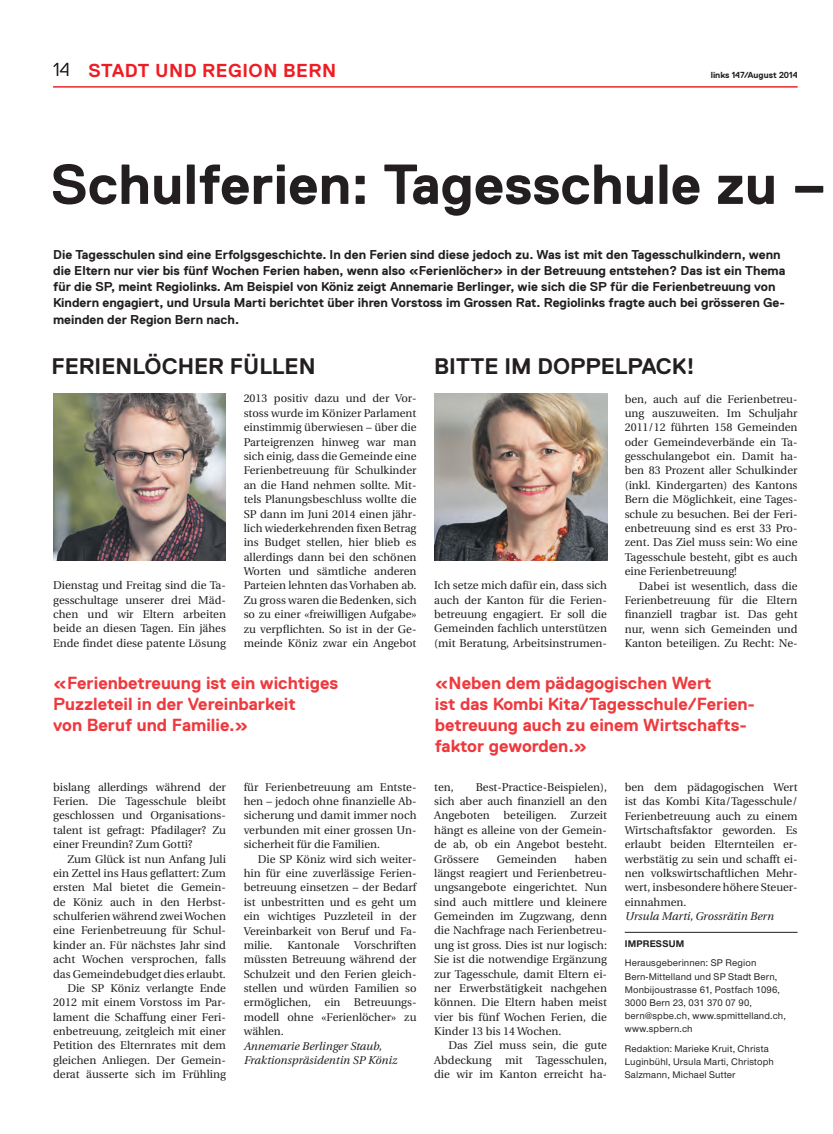
<style>
.page{position:relative;width:833px;height:1134px;background:#fff}
.page>*{position:absolute;margin:0;border:0;box-sizing:border-box;transform-origin:0 0}
.t1{font:700 56.25px "Replica";color:#231f20}
.t2{font:700 22.5px "Replica";color:#231f20}
.t3{font:700 18.75px "Replica";letter-spacing:.025em;color:#ee1d23}
.t4{font:700 17.5px/21px "Replica";color:#ee3a3e}
.t5{font:700 12.75px/16.2px "Replica";color:#231f20}
.t6{font:11.25px/14.4px "Utopia";color:#231f20;text-align:justify}
.t7{font:italic 11.25px/14.4px "Utopia";color:#231f20}
.t8{font:500 10px/13.1px "Nimbus San Nov";letter-spacing:.015em;color:#231f20}
.t9{font:700 10px "Nimbus San Nov";letter-spacing:.02em;color:#231f20}
.t10{font:700 8.75px "Replica";color:#231f20}
.s1{font-weight:300;color:#231f20}
</style>
<div class="page">
<hr style="left:53px;top:86px;width:744px;height:1px;background:#ee3a3e">
<img style="left:53px;top:393px;width:173px;height:168px">
<img style="left:434px;top:393px;width:173px;height:168px">
<hr style="left:625px;top:932px;width:172px;height:1px;background:#231f20">
<h3 class="t3" style="left:53px;top:60px;width:284px"><span class="s1">14</span> STADT UND REGION BERN</h3>
<p class="t10" style="left:710px;top:70px;width:88px">links 147/August 2014</p>
<h1 class="t1" style="left:51px;top:153px;width:777px">Schulferien: Tagesschule zu –</h1>
<p class="t5" style="left:53px;top:246px;width:733px">Die Tagesschulen sind eine Erfolgsgeschichte. In den Ferien sind diese jedoch zu. Was ist mit den Tagesschulkindern, wenn die Eltern nur vier bis fünf Wochen Ferien haben, wenn also «Ferienlöcher» in der Betreuung entstehen? Das ist ein Thema für die SP, meint Regiolinks. Am Beispiel von Köniz zeigt Annemarie Berlinger, wie sich die SP für die Ferienbetreuung von Kindern engagiert, und Ursula Marti berichtet über ihren Vorstoss im Grossen Rat. Regiolinks fragte auch bei grösseren Ge&shy;meinden der Region Bern nach.</p>
<h2 class="t2" style="left:51px;top:354px;width:266px">FERIENLÖCHER FÜLLEN</h2>
<h2 class="t2" style="left:434px;top:354px;width:263px">BITTE IM DOPPELPACK!</h2>
<p class="t6" style="left:53px;top:578px;width:174px">Dienstag und Freitag sind die Ta&shy;gesschultage unserer drei Mäd&shy;chen und wir Eltern arbeiten beide an diesen Tagen. Ein jähes Ende findet diese patente Lösung</p>
<p class="t6" style="left:244px;top:392px;width:174px;text-align:left">2013 positiv dazu und der Vor&shy;stoss wurde im Könizer Parlament einstimmig überwiesen – über die<br>Parteigrenzen hinweg war man sich einig, dass die Gemeinde eine<br>Ferienbetreuung für Schulkinder an die Hand nehmen sollte. Mit&shy;tels Planungsbeschluss wollte die<br>SP dann im Juni 2014 einen jähr&shy;lich wiederkehrenden fixen Betrag ins Budget stellen, hier blieb es allerdings dann bei den schönen<br>Worten und sämtliche anderen<br>Parteien lehnten das Vorhaben ab.<br>Zu gross waren die Bedenken, sich so zu einer «freiwilligen Aufgabe» zu verpflichten. So ist in der Ge&shy;meinde Köniz zwar ein Angebot</p>
<p class="t6" style="left:434px;top:578px;width:174px">Ich setze mich dafür ein, dass sich auch der Kanton für die Ferien&shy;betreuung engagiert. Er soll die Gemeinden fachlich unterstützen (mit Beratung, Arbeitsinstrumen-</p>
<p class="t6" style="left:625px;top:392px;width:174px">ben, auch auf die Ferienbetreu&shy;ung auszuweiten. Im Schuljahr 2011/12 führten 158 Gemeinden oder Gemeindeverbände ein Ta&shy;gesschulangebot ein. Damit ha&shy;ben 83 Prozent aller Schulkinder (inkl. Kindergarten) des Kantons Bern die Möglichkeit, eine Tages&shy;schule zu besuchen. Bei der Feri&shy;enbetreuung sind es erst 33 Pro&shy;zent. Das Ziel muss sein: Wo eine Tagesschule besteht, gibt es auch eine Ferienbetreuung!</p>
<p class="t6" style="left:625px;top:579px;width:174px;text-indent:14px">Dabei ist wesentlich, dass die Ferienbetreuung für die Eltern finanziell tragbar ist. Das geht nur, wenn sich Gemeinden und Kanton beteiligen. Zu Recht: Ne-</p>
<h3 class="t4" style="left:53px;top:673px;width:287px">«Ferienbetreuung ist ein wichtiges<br>Puzzleteil in der Vereinbarkeit<br>von Beruf und Familie.»</h3>
<h3 class="t4" style="left:435px;top:673px;width:322px">«Neben dem pädagogischen Wert<br>ist das Kombi Kita/Tagesschule/Ferien&shy;betreuung auch zu einem Wirtschafts&shy;faktor geworden.»</h3>
<p class="t6" style="left:53px;top:780px;width:174px">bislang allerdings während der Ferien. Die Tagesschule bleibt geschlossen und Organisations&shy;talent ist gefragt: Pfadilager? Zu einer Freundin? Zum Gotti?</p>
<p class="t6" style="left:53px;top:852px;width:174px;text-align:right">Zum Glück ist nun Anfang Juli ein Zettel ins Haus geflattert: Zum ersten Mal bietet die Gemein&shy;de Köniz auch in den Herbst&shy;schulferien während zwei Wochen eine Ferienbetreuung für Schul&shy;kinder an. Für nächstes Jahr sind acht Wochen versprochen, falls das Gemeindebudget dies erlaubt.<br>Die SP Köniz verlangte Ende<br>2012 mit einem Vorstoss im Par&shy;lament die Schaffung einer Feri&shy;enbetreuung, zeitgleich mit einer<br>Petition des Elternrates mit dem gleichen Anliegen. Der Gemein&shy;derat äusserte sich im Frühling</p>
<p class="t6" style="left:244px;top:780px;width:174px">für Ferienbetreuung am Entste&shy;hen – jedoch ohne finanzielle Ab&shy;sicherung und damit immer noch verbunden mit einer grossen Un&shy;sicherheit für die Familien.</p>
<p class="t6" style="left:244px;top:852px;width:174px;text-indent:14px">Die SP Köniz wird sich weiter&shy;hin für eine zuverlässige Ferien&shy;betreuung einsetzen – der Bedarf ist unbestritten und es geht um ein wichtiges Puzzleteil in der Vereinbarkeit von Beruf und Fa&shy;milie.</p>
<p class="t6" style="left:244px;top:938px;width:174px;text-align:left;text-indent:110px">Vorschriften müssten Betreuung während der<br>Schulzeit und den Ferien gleich&shy;stellen und würden Familien so ermöglichen, ein Betreuungs&shy;modell ohne «Ferienlöcher» zu wählen.</p>
<p class="t7" style="left:244px;top:1039px;width:155px">Annemarie Berlinger Staub,<br>Fraktionspräsidentin SP Köniz</p>
<p class="t6" style="left:287px;top:938px;width:54px">Kantonale</p>
<p class="t6" style="left:434px;top:780px;width:174px;text-indent:41px">Best-Practice-Beispielen), sich aber auch finanziell an den Angeboten beteiligen. Zurzeit hängt es alleine von der Gemein&shy;de ab, ob ein Angebot besteht.<br>Grössere</p>
<p class="t6" style="left:434px;top:780px;width:21px">ten,</p>
<p class="t6" style="left:434px;top:852px;width:174px;text-indent:141px">haben längst reagiert und Ferienbetreu&shy;ungsangebote eingerichtet. Nun sind auch mittlere und kleinere Gemeinden im Zugzwang, denn die Nachfrage nach Ferienbetreu&shy;ung ist gross. Dies ist nur logisch:<br>Sie ist die notwendige Ergänzung zur Tagesschule, damit Eltern ei&shy;ner Erwerbstätigkeit nachgehen können. Die Eltern haben meist vier bis fünf Wochen Ferien, die Kinder 13 bis 14 Wochen.</p>
<p class="t6" style="left:434px;top:1039px;width:174px;text-indent:14px">Das Ziel muss sein, die gute Abdeckung mit Tagesschulen, die wir im Kanton erreicht ha-</p>
<p class="t6" style="left:497px;top:852px;width:61px">Gemeinden</p>
<p class="t6" style="left:625px;top:780px;width:174px;text-align:left">ben dem pädagogischen Wert ist das Kombi Kita/Tagesschule/<br>Ferienbetreuung auch zu einem<br>Wirtschaftsfaktor geworden. Es erlaubt beiden Elternteilen er&shy;werbstätig zu sein und schafft ei&shy;nen volkswirtschaftlichen Mehr&shy;wert, insbesondere höhere Steuer&shy;einnahmen.</p>
<p class="t7" style="left:625px;top:909px;width:150px">Ursula Marti, Grossrätin Bern</p>
<p class="t9" style="left:625px;top:937px;width:61px">IMPRESSUM</p>
<p class="t8" style="left:625px;top:956px;width:163px">Herausgeberinnen: SP Region<br>Bern-Mittelland und SP Stadt Bern,<br>Monbijoustrasse 61, Postfach 1096,<br>3000 Bern 23, 031 370 07 90, bern@spbe.ch, www.spmittelland.ch, www.spbern.ch</p>
<p class="t8" style="left:625px;top:1042px;width:151px">Redaktion: Marieke Kruit, Christa<br>Luginbühl, Ursula Marti, Christoph<br>Salzmann, Michael Sutter</p>
</div>
